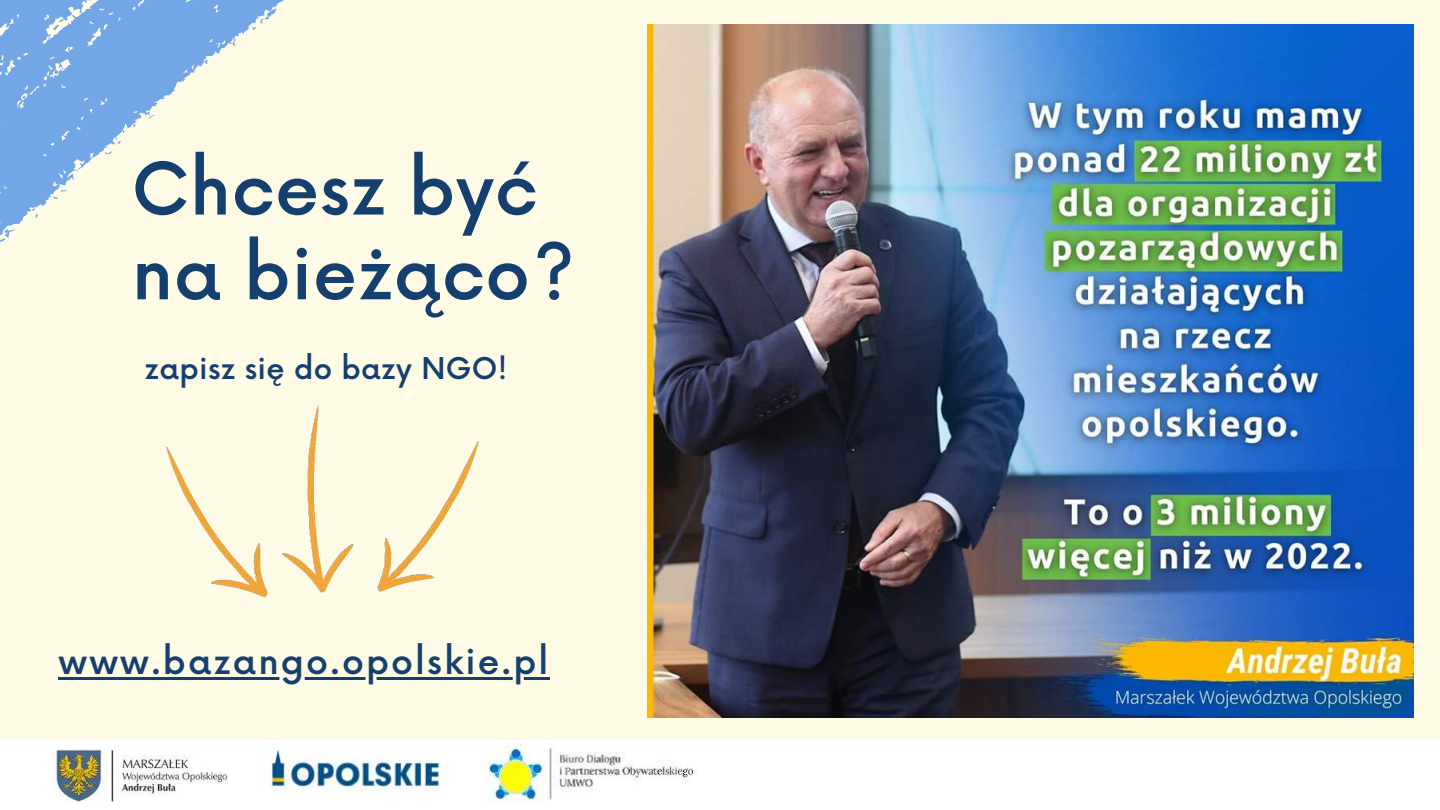
<style>
.page{position:relative;width:1440px;height:810px;background:#fdfae6}
.page>*{position:absolute;margin:0;border:0;box-sizing:border-box;transform-origin:0 0}
.t1{font:500 70.6px/84.7px "Now";letter-spacing:.01em;color:#143f6f}
.t2{font:500 34.7px "Now";letter-spacing:.06em;color:#143f6f}
.t3{font:500 29.2px "Now";letter-spacing:.01em;color:#143f6f}
</style>
<div class="page">
<img style="left:647px;top:24px;width:767px;height:693px">
<svg style="left:0;top:0;width:284px;height:225px"></svg>
<svg style="left:0;top:225px;width:15px;height:18px"></svg>
<svg style="left:204px;top:59px;width:5px;height:6px"></svg>
<svg style="left:149px;top:114px;width:5px;height:5px"></svg>
<svg style="left:51px;top:18px;width:13px;height:13px"></svg>
<svg style="left:250px;top:8px;width:28px;height:22px"></svg>
<svg style="left:104px;top:140px;width:18px;height:16px"></svg>
<svg style="left:34px;top:213px;width:5px;height:5px"></svg>
<svg style="left:52px;top:187px;width:15px;height:14px"></svg>
<svg style="left:21px;top:94px;width:6px;height:6px"></svg>
<svg style="left:53px;top:62px;width:12px;height:14px"></svg>
<div style="left:0;top:740px;width:1440px;height:70px;background:#fff"></div>
<img style="left:53px;top:749px;width:175px;height:53px">
<img style="left:263px;top:744px;width:177px;height:48px">
<img style="left:482px;top:744px;width:216px;height:59px">
<img style="left:166px;top:405px;width:313px;height:193px">
<hr style="left:59px;top:677px;width:491px;height:3px;background:#143f6f">
<h1 class="t1" style="left:132px;top:151px;width:445px">Chcesz być na bieżąco?</h1>
<p class="t3" style="left:145px;top:353px;width:364px">zapisz się do bazy NGO!</p>
<p class="t2" style="left:59px;top:643px;width:491px">www.bazango.opolskie.pl</p>
</div>
